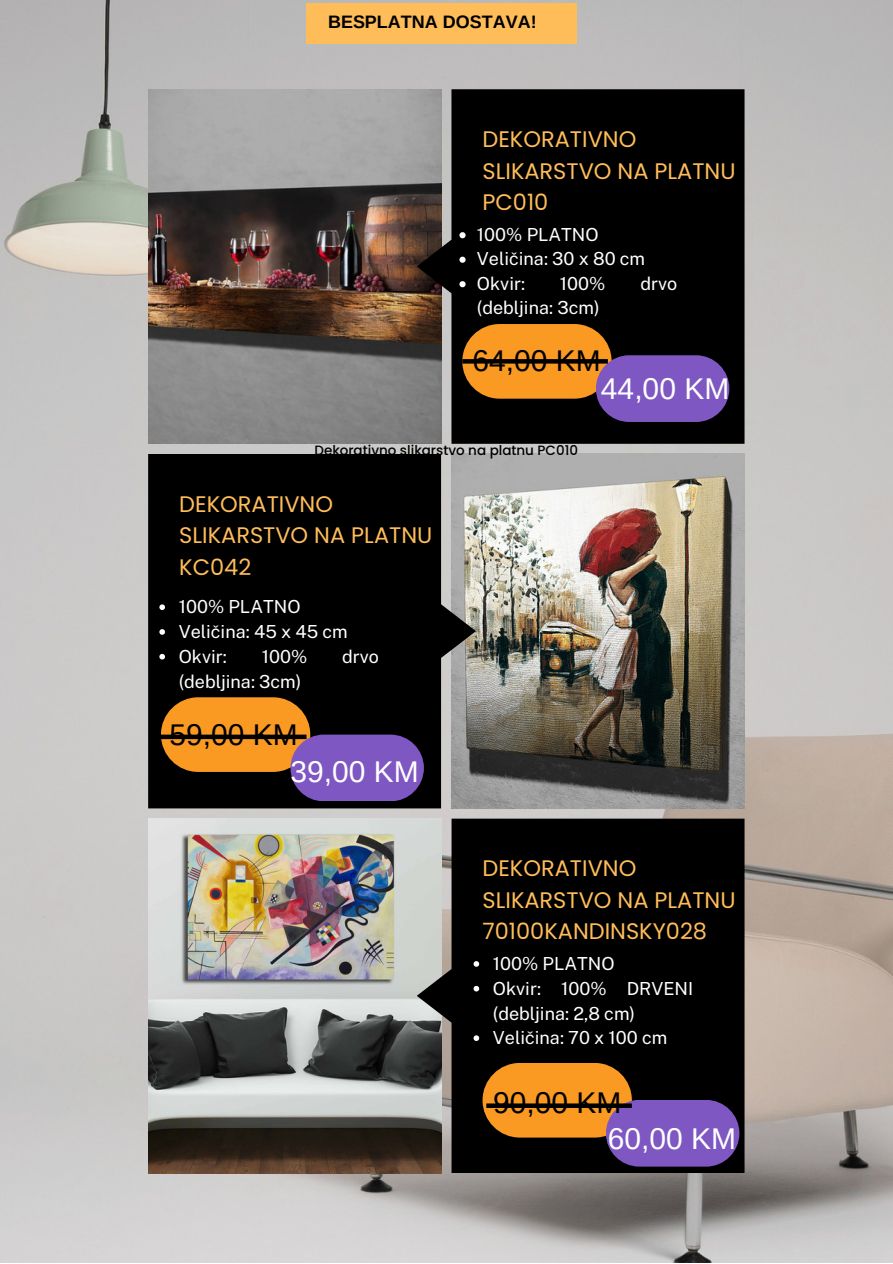
<style>
.page{position:relative;width:893px;height:1264px;background:#fff}
.page>*{position:absolute;margin:0;border:0;box-sizing:border-box;transform-origin:0 0}
.t1{font:30px "Arimo";color:#fff}
.t2{font:30px "Arimo";color:#000}
.t3{font:22.5px/31.5px "Poppins";color:#ffbd59}
.t4{font:18px/24.8px "Public Sans";color:#fff}
.t5{font:700 18px "Arimo";color:#000}
.t6{font:500 13.5px "Poppins";color:#000}
</style>
<div class="page">
<img style="left:0;top:0;width:892px;height:1262px">
<img style="left:148px;top:89px;width:268px;height:355px">
<svg style="left:416px;top:89px;width:328px;height:355px;background:#100f0f"></svg>
<img style="left:476px;top:454px;width:268px;height:354px">
<svg style="left:148px;top:454px;width:328px;height:354px;background:#131313"></svg>
<img style="left:148px;top:818px;width:269px;height:354px">
<svg style="left:417px;top:818px;width:327px;height:355px;background:#141313"></svg>
<svg style="left:459px;top:232px;width:6px;height:6px"></svg>
<svg style="left:459px;top:257px;width:6px;height:6px"></svg>
<svg style="left:459px;top:281px;width:6px;height:6px"></svg>
<svg style="left:159px;top:604px;width:6px;height:6px"></svg>
<svg style="left:159px;top:629px;width:6px;height:5px"></svg>
<svg style="left:159px;top:654px;width:6px;height:5px"></svg>
<svg style="left:473px;top:961px;width:6px;height:5px"></svg>
<svg style="left:473px;top:985px;width:6px;height:6px"></svg>
<svg style="left:473px;top:1035px;width:6px;height:5px"></svg>
<hr style="left:527px;top:330px;width:145px;height:4px;background:#000">
<div style="left:462px;top:324px;width:149px;height:74px;background:#fa9a23;border-radius:37px"></div>
<div style="left:596px;top:355px;width:133px;height:67px;background:#7e57c2;border-radius:33px"></div>
<svg style="left:462px;top:359px;width:146px;height:4px"></svg>
<div style="left:161px;top:697px;width:149px;height:75px;background:#fa9a23;border-radius:37px"></div>
<div style="left:290px;top:734px;width:134px;height:67px;background:#7e57c2;border-radius:33px"></div>
<div style="left:482px;top:1062px;width:149px;height:75px;background:#fa9a23;border-radius:37px"></div>
<div style="left:606px;top:1099px;width:133px;height:67px;background:#7e57c2;border-radius:33px"></div>
<div style="left:161px;top:734px;width:145px;height:5px;background:#000"></div>
<svg style="left:486px;top:1103px;width:145px;height:4px"></svg>
<div style="left:306px;top:3px;width:270px;height:40px;background:#ffbd59"></div>
<p class="t5" style="left:328px;top:11px;width:210px">BESPLATNA DOSTAVA!</p>
<p class="t3" style="left:482px;top:124px;width:254px">DEKORATIVNO<br>SLIKARSTVO NA PLATNU<br>PC010</p>
<p class="t4" style="left:477px;top:222px;width:123px">100% PLATNO</p>
<p class="t4" style="left:477px;top:246px;width:170px">Veličina: 30 x 80 cm</p>
<p class="t4" style="left:477px;top:271px;width:50px">Okvir:</p>
<p class="t4" style="left:560px;top:271px;width:47px">100%</p>
<p class="t4" style="left:640px;top:271px;width:38px">drvo</p>
<p class="t4" style="left:477px;top:295px;width:124px">(debljina: 3cm)</p>
<p class="t2" style="left:472px;top:344px;width:130px">64,00 KM</p>
<p class="t6" style="left:314px;top:440px;width:265px">Dekorativno slikarstvo na platnu PC010</p>
<p class="t3" style="left:179px;top:488px;width:254px">DEKORATIVNO<br>SLIKARSTVO NA PLATNU<br>KC042</p>
<p class="t4" style="left:179px;top:594px;width:123px">100% PLATNO</p>
<p class="t4" style="left:179px;top:619px;width:170px">Veličina: 45 x 45 cm</p>
<p class="t4" style="left:179px;top:644px;width:50px">Okvir:</p>
<p class="t4" style="left:262px;top:644px;width:47px">100%</p>
<p class="t4" style="left:342px;top:644px;width:38px">drvo</p>
<p class="t4" style="left:179px;top:668px;width:124px">(debljina: 3cm)</p>
<p class="t2" style="left:169px;top:718px;width:130px">59,00 KM</p>
<p class="t1" style="left:290px;top:754px;width:130px">39,00 KM</p>
<p class="t1" style="left:601px;top:371px;width:130px">44,00 KM</p>
<p class="t3" style="left:482px;top:852px;width:254px">DEKORATIVNO<br>SLIKARSTVO NA PLATNU<br>70100KANDINSKY028</p>
<p class="t4" style="left:493px;top:951px;width:123px">100% PLATNO</p>
<p class="t4" style="left:493px;top:975px;width:202px">Okvir: 100% DRVENI (debljina: 2,8 cm)</p>
<p class="t4" style="left:493px;top:1025px;width:176px">Veličina: 70 x 100 cm</p>
<p class="t2" style="left:493px;top:1085px;width:130px">90,00 KM</p>
<p class="t1" style="left:608px;top:1121px;width:130px">60,00 KM</p>
</div>
